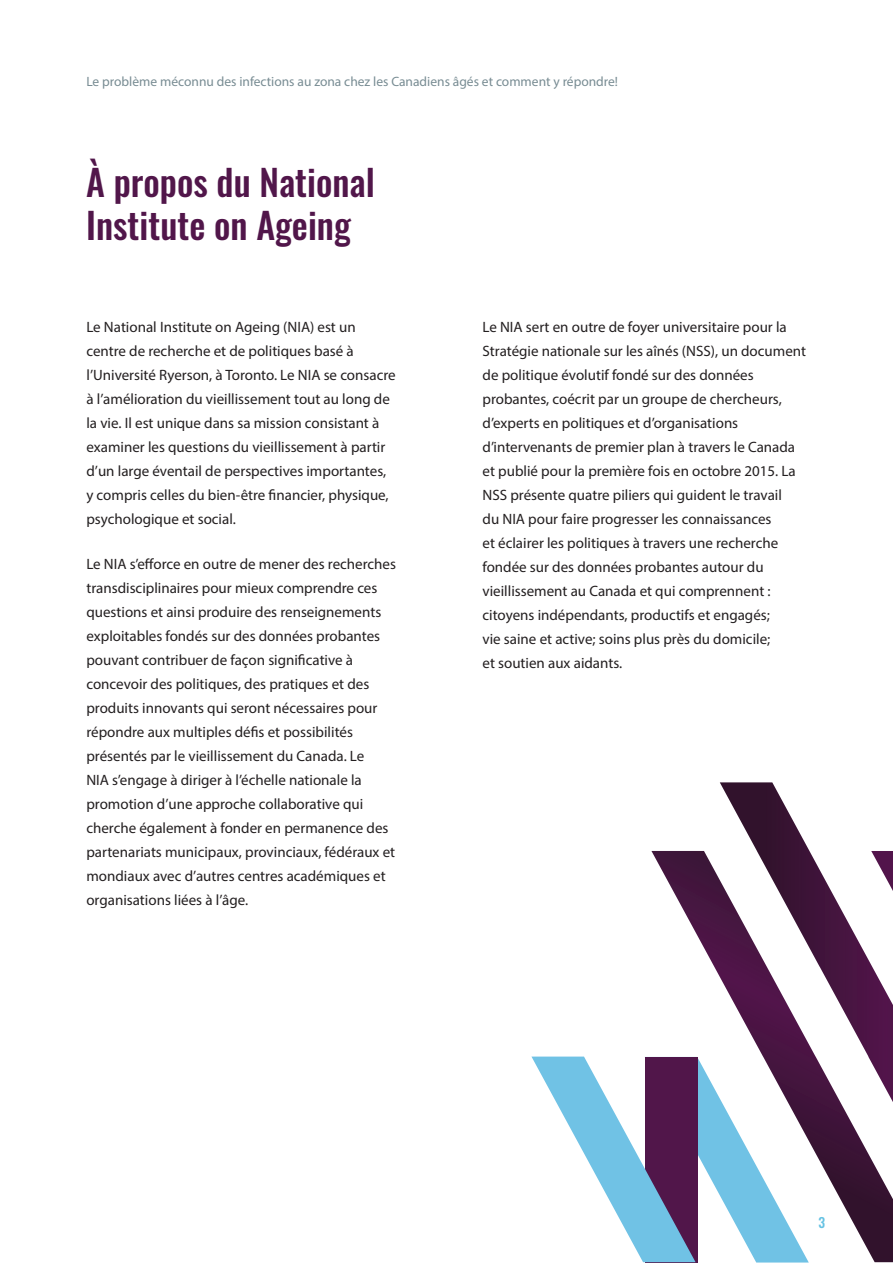
<style>
.page{position:relative;width:893px;height:1263px;background:#fff}
.page>*{position:absolute;margin:0;border:0;box-sizing:border-box;transform-origin:0 0}
.Header_1{font:500 36px/43.2px "Oswald";color:#51164a}
.Body_Text{font:15px/24px "Myriad Pro";color:#231f20}
.t1{font:13.5px "Myriad Pro";color:#788c93}
.t2{font:500 13.5px "Oswald";color:#65c2e3}
</style>
<div class="page">
<svg style="left:651px;top:851px;width:242px;height:411px"></svg>
<svg style="left:720px;top:782px;width:173px;height:320px"></svg>
<svg style="left:531px;top:1056px;width:278px;height:206px"></svg>
<p class="t1" style="left:86px;top:73px;width:533px">Le problème méconnu des infections au zona chez les Canadiens âgés et comment y répondre!</p>
<p class="Header_1" style="left:86px;top:163px;width:290px">À propos du National<br>Institute on Ageing</p>
<p class="Body_Text" style="left:86px;top:315px;width:311px">Le National Institute on Ageing (NIA) est un centre de recherche et de politiques basé à l’Université Ryerson, à Toronto. Le NIA se consacre à l’amélioration du vieillissement tout au long de la vie. Il est unique dans sa mission consistant à examiner les questions du vieillissement à partir d’un large éventail de perspectives importantes, y compris celles du bien-être financier, physique, psychologique et social.</p>
<p class="Body_Text" style="left:86px;top:551px;width:311px">Le NIA s’efforce en outre de mener des recherches transdisciplinaires pour mieux comprendre ces questions et ainsi produire des renseignements exploitables fondés sur des données probantes pouvant contribuer de façon significative à concevoir des politiques, des pratiques et des produits innovants qui seront nécessaires pour répondre aux multiples défis et possibilités présentés par le vieillissement du Canada. Le<br>NIA s’engage à diriger à l’échelle nationale la promotion d’une approche collaborative qui cherche également à fonder en permanence des partenariats municipaux, provinciaux, fédéraux et mondiaux avec d’autres centres académiques et organisations liées à l’âge.</p>
<p class="Body_Text" style="left:483px;top:315px;width:325px">Le NIA sert en outre de foyer universitaire pour la Stratégie nationale sur les aînés (NSS), un document de politique évolutif fondé sur des données probantes, coécrit par un groupe de chercheurs, d’experts en politiques et d’organisations d’intervenants de premier plan à travers le Canada et publié pour la première fois en octobre 2015. La NSS présente quatre piliers qui guident le travail<br>du NIA pour faire progresser les connaissances<br>et éclairer les politiques à travers une recherche fondée sur des données probantes autour du vieillissement au Canada et qui comprennent : citoyens indépendants, productifs et engagés;<br>vie saine et active; soins plus près du domicile;<br>et soutien aux aidants.</p>
<p class="t2" style="left:818px;top:1215px;width:8px">3</p>
</div>
